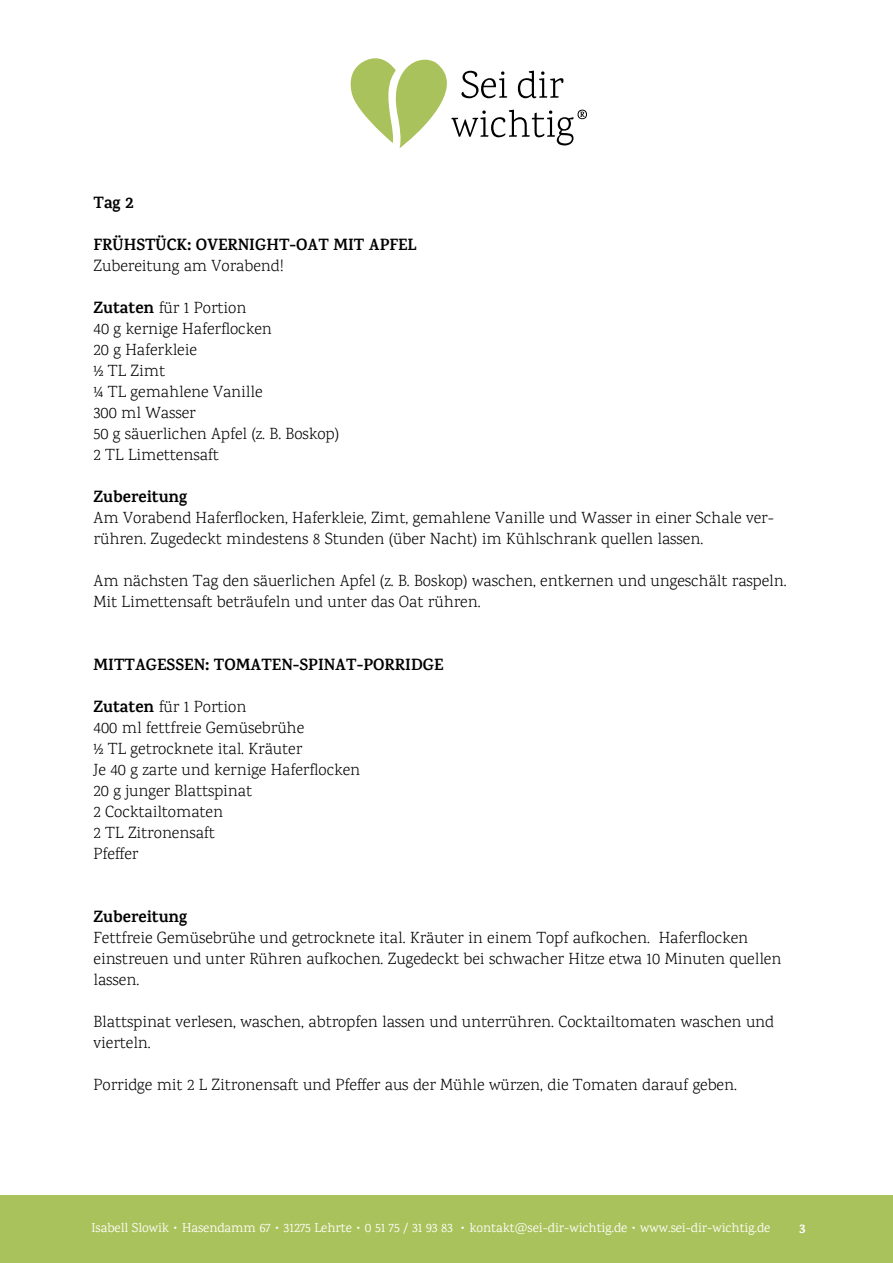
<style>
.page{position:relative;width:893px;height:1263px;background:#fff}
.page>*{position:absolute;margin:0;border:0;box-sizing:border-box;transform-origin:0 0}
.t1{font:300 16.5px/21px "Karma";color:#000}
.t2{font:700 16.5px "Karma";color:#000}
.t3{font:700 13.5px "Karma";color:#fff}
.t4{font:13.2px "Karma";color:#fff}
.s1{font-weight:700}
</style>
<div class="page">
<div style="left:0;top:1195px;width:893px;height:68px;background:#aac25b"></div>
<svg style="left:350px;top:58px;width:237px;height:90px"></svg>
<p class="t2" style="left:94px;top:192px;width:42px">Tag 2</p>
<p class="t2" style="left:94px;top:234px;width:325px">FRÜHSTÜCK: OVERNIGHT-OAT MIT APFEL</p>
<p class="t1" style="left:94px;top:256px;width:192px">Zubereitung am Vorabend!</p>
<p class="t1" style="left:94px;top:298px;width:247px"><span class="s1">Zutaten</span> für 1 Portion<br>40 g kernige Haferflocken<br>20 g Haferkleie<br>½ TL Zimt<br>¼ TL gemahlene Vanille<br>300 ml Wasser<br>50 g säuerlichen Apfel (z. B. Boskop)<br>2 TL Limettensaft</p>
<p class="t2" style="left:94px;top:486px;width:95px">Zubereitung</p>
<p class="t1" style="left:94px;top:508px;width:682px">Am Vorabend Haferflocken, Haferkleie, Zimt, gemahlene Vanille und Wasser in einer Schale ver&shy;rühren. Zugedeckt mindestens 8 Stunden (über Nacht) im Kühlschrank quellen lassen.</p>
<p class="t1" style="left:94px;top:571px;width:695px">Am nächsten Tag den säuerlichen Apfel (z. B. Boskop) waschen, entkernen und ungeschält raspeln.<br>Mit Limettensaft beträufeln und unter das Oat rühren.</p>
<p class="t2" style="left:94px;top:654px;width:351px">MITTAGESSEN: TOMATEN-SPINAT-PORRIDGE</p>
<p class="t1" style="left:94px;top:697px;width:268px"><span class="s1">Zutaten</span> für 1 Portion<br>400 ml fettfreie Gemüsebrühe<br>½ TL getrocknete ital. Kräuter<br>Je 40 g zarte und kernige Haferflocken<br>20 g junger Blattspinat<br>2 Cocktailtomaten<br>2 TL Zitronensaft<br>Pfeffer</p>
<p class="t2" style="left:94px;top:906px;width:95px">Zubereitung</p>
<p class="t1" style="left:94px;top:928px;width:689px">Fettfreie Gemüsebrühe und getrocknete ital. Kräuter in einem Topf aufkochen. Haferflocken einstreuen und unter Rühren aufkochen. Zugedeckt bei schwacher Hitze etwa 10 Minuten quellen lassen.</p>
<p class="t1" style="left:94px;top:1012px;width:682px">Blattspinat verlesen, waschen, abtropfen lassen und unterrühren. Cocktailtomaten waschen und vierteln.</p>
<p class="t1" style="left:94px;top:1075px;width:645px">Porridge mit 2 L Zitronensaft und Pfeffer aus der Mühle würzen, die Tomaten darauf geben.</p>
<p class="t4" style="left:91px;top:1220px;width:680px">Isabell Slowik • Hasendamm 67 • 31275 Lehrte • 0 51 75 / 31 93 83 • kontakt@sei-dir-wichtig.de • www.sei-dir-wichtig.de</p>
<p class="t3" style="left:799px;top:1220px;width:8px">3</p>
</div>
